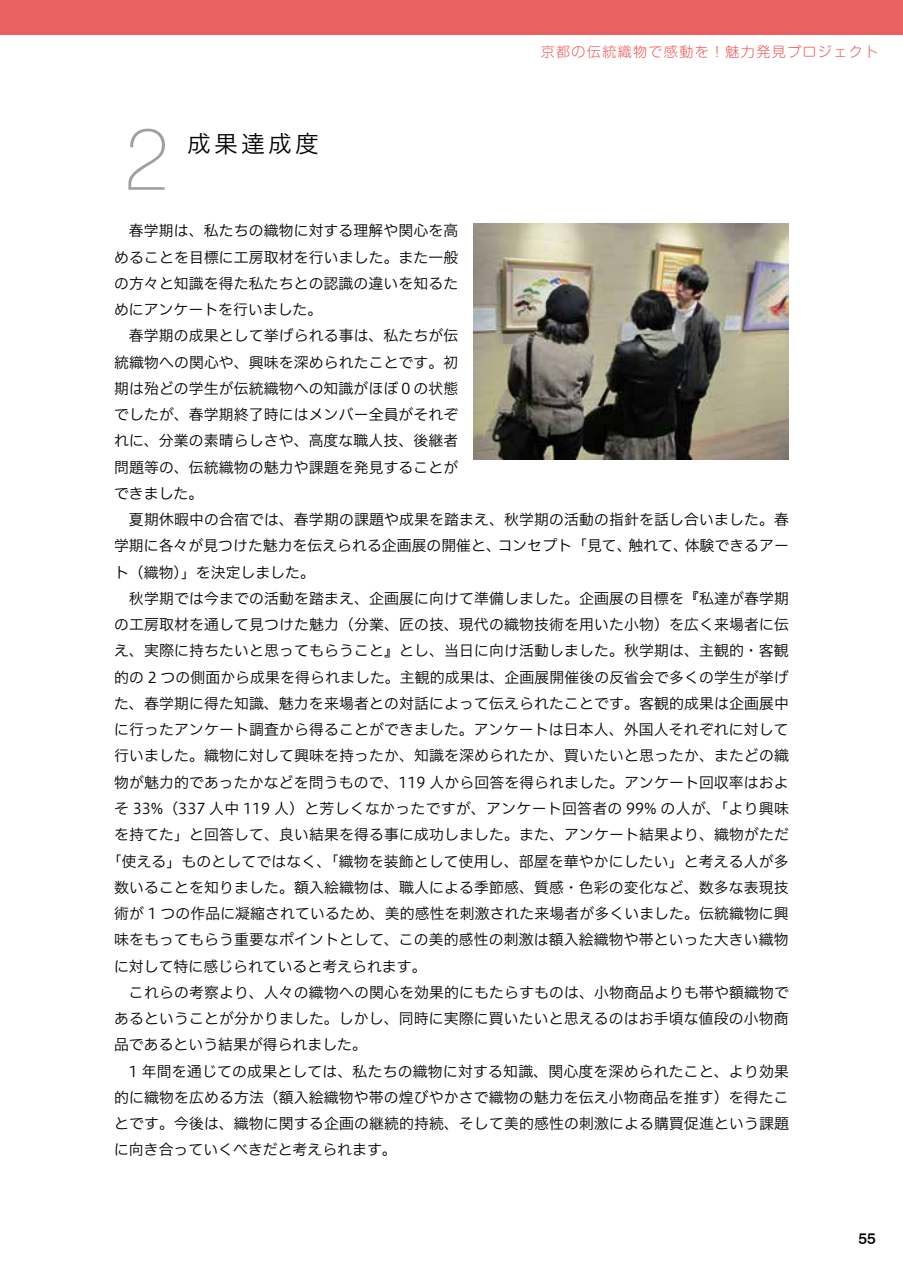
<style>
.page{position:relative;width:903px;height:1275px;background:#fff}
.page>*{position:absolute;margin:0;border:0;box-sizing:border-box;transform-origin:0 0}
.t1{font:100 87.5px "Swiss 721 BT";color:#9fa0a0}
.t2{font:24.5px "Koburina Go Std W3";letter-spacing:.1em;color:#000}
.t3{font:500 15.75px "Swiss 721 BT";color:#000}
.t4{font:14.88px/26.2px "Hiragino UD Sans F Std W3";letter-spacing:.01em;color:#000;text-align:justify}
.t5{font:300 14px "Soft Go Std";letter-spacing:.1em;color:#eb6161}
</style>
<div class="page">
<div style="left:0;top:0;width:903px;height:35px;background:#eb6161"></div>
<img style="left:473px;top:223px;width:316px;height:237px">
<h1 class="t1" style="left:124px;top:105px;width:47px">2</h1>
<h2 class="t2" style="left:187px;top:125px;width:134px">成果達成度</h2>
<p class="t5" style="left:541px;top:42px;width:339px">京都の伝統織物で感動を！魅力発見プロジェクト</p>
<p class="t4" style="left:114px;top:217px;width:346px;text-indent:15px">春学期は、私たちの織物に対する理解や関心を高めることを目標に工房取材を行いました。また一般の方々と知識を得た私たちとの認識の違いを知るためにアンケートを行いました。</p>
<p class="t4" style="left:114px;top:322px;width:346px;text-indent:15px">春学期の成果として挙げられる事は、私たちが伝統織物への関心や、興味を深められたことです。初期は殆どの学生が伝統織物への知識がほぼ０の状態でしたが、春学期終了時にはメンバー全員がそれぞれに、分業の素晴らしさや、高度な職人技、後継者問題等の、伝統織物の魅力や課題を発見することができました。</p>
<p class="t4" style="left:114px;top:506px;width:676px;text-indent:15px">夏期休暇中の合宿では、春学期の課題や成果を踏まえ、秋学期の活動の指針を話し合いました。春学期に各々が見つけた魅力を伝えられる企画展の開催と、コンセプト「見て、触れて、体験できるアート（織物）」を決定しました。</p>
<p class="t4" style="left:129px;top:584px;width:661px">秋学期では今までの活動を踏まえ、企画展に向けて準備しました。企画展の目標を『私達が春学期</p>
<p class="t4" style="left:114px;top:611px;width:676px">の工房取材を通して見つけた魅力（分業、匠の技、現代の織物技術を用いた小物）を広く来場者に伝</p>
<p class="t4" style="left:114px;top:637px;width:676px">え、実際に持ちたいと思ってもらうこと』とし、当日に向け活動しました。秋学期は、主観的・客観</p>
<p class="t4" style="left:114px;top:663px;width:676px">的の 2 つの側面から成果を得られました。主観的成果は、企画展開催後の反省会で多くの学生が挙げ</p>
<p class="t4" style="left:114px;top:689px;width:676px">た、春学期に得た知識、魅力を来場者との対話によって伝えられたことです。客観的成果は企画展中</p>
<p class="t4" style="left:114px;top:716px;width:676px">に行ったアンケート調査から得ることができました。アンケートは日本人、外国人それぞれに対して</p>
<p class="t4" style="left:114px;top:742px;width:676px">行いました。織物に対して興味を持ったか、知識を深められたか、買いたいと思ったか、またどの織</p>
<p class="t4" style="left:114px;top:768px;width:676px">物が魅力的であったかなどを問うもので、119 人から回答を得られました。アンケート回収率はおよ</p>
<p class="t4" style="left:114px;top:794px;width:676px">そ 33%（337 人中 119 人）と芳しくなかったですが、アンケート回答者の 99% の人が、｢より興味</p>
<p class="t4" style="left:114px;top:821px;width:676px">を持てた｣と回答して、良い結果を得る事に成功しました。また、アンケート結果より、織物がただ</p>
<p class="t4" style="left:107px;top:847px;width:683px">「使える」ものとしてではなく、「織物を装飾として使用し、部屋を華やかにしたい」と考える人が多</p>
<p class="t4" style="left:114px;top:873px;width:676px">数いることを知りました。額入絵織物は、職人による季節感、質感・色彩の変化など、数多な表現技</p>
<p class="t4" style="left:114px;top:899px;width:676px">術が 1 つの作品に凝縮されているため、美的感性を刺激された来場者が多くいました。伝統織物に興</p>
<p class="t4" style="left:114px;top:926px;width:676px">味をもってもらう重要なポイントとして、この美的感性の刺激は額入絵織物や帯といった大きい織物</p>
<p class="t4" style="left:114px;top:952px;width:314px">に対して特に感じられていると考えられます。</p>
<p class="t4" style="left:129px;top:978px;width:661px">これらの考察より、人々の織物への関心を効果的にもたらすものは、小物商品よりも帯や額織物で</p>
<p class="t4" style="left:114px;top:1004px;width:676px">あるということが分かりました。しかし、同時に実際に買いたいと思えるのはお手頃な値段の小物商</p>
<p class="t4" style="left:114px;top:1031px;width:254px">品であるという結果が得られました。</p>
<p class="t4" style="left:129px;top:1057px;width:661px">1 年間を通じての成果としては、私たちの織物に対する知識、関心度を深められたこと、より効果</p>
<p class="t4" style="left:114px;top:1083px;width:676px">的に織物を広める方法（額入絵織物や帯の煌びやかさで織物の魅力を伝え小物商品を推す）を得たこ</p>
<p class="t4" style="left:114px;top:1109px;width:676px">とです。今後は、織物に関する企画の継続的持続、そして美的感性の刺激による購買促進という課題</p>
<p class="t4" style="left:114px;top:1136px;width:284px">に向き合っていくべきだと考えられます。</p>
<p class="t3" style="left:858px;top:1229px;width:19px">55</p>
</div>
